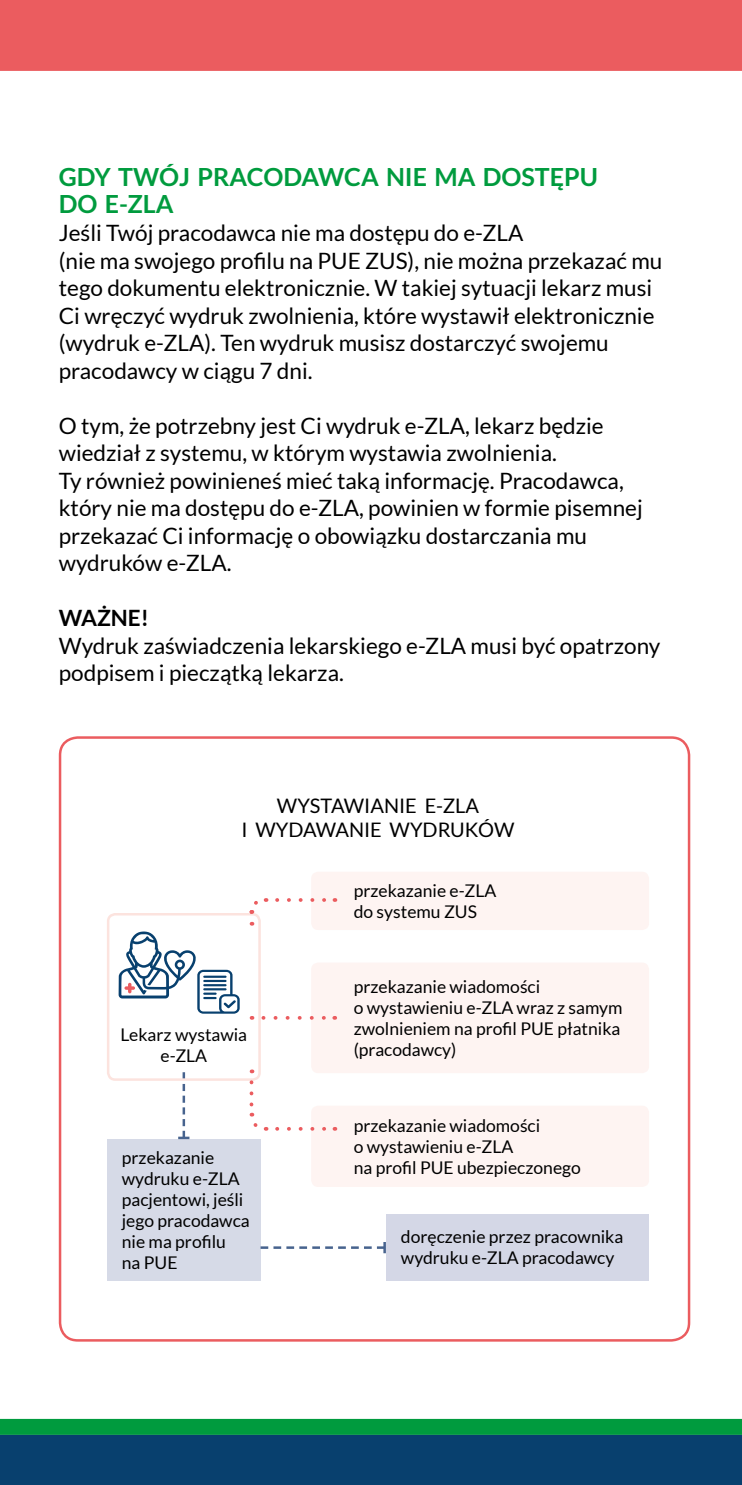
<style>
.page{position:relative;width:742px;height:1485px;background:#fff}
.page>*{position:absolute;margin:0;border:0;box-sizing:border-box;transform-origin:0 0}
.t1{font:700 25px/27.5px "Lato";color:#009b3e}
.t2{font:22.5px/27.5px "Lato";color:#000}
.t3{font:700 22.5px "Lato";color:#000}
.t4{font:20px/24px "Lato";color:#000;text-align:center}
.t5{font:17.5px/21px "Lato";color:#000}
</style>
<div class="page">
<svg style="left:0;top:1418px;width:741px;height:66px;background:#095864"></svg>
<div style="left:0;top:0;width:741px;height:71px;background:#eb5c5f"></div>
<div style="left:311px;top:871px;width:337px;height:58px;background:#fef4f2;border-radius:7px"></div>
<div style="left:311px;top:962px;width:337px;height:111px;background:#fef4f2;border-radius:7px"></div>
<div style="left:311px;top:1105px;width:337px;height:81px;background:#fef4f2;border-radius:7px"></div>
<div style="left:107px;top:1138px;width:153px;height:142px;background:#d6dae7"></div>
<svg style="left:178px;top:1072px;width:11px;height:66px"></svg>
<div style="left:385px;top:1214px;width:263px;height:66px;background:#d4d7e6"></div>
<svg style="left:260px;top:1241px;width:125px;height:12px"></svg>
<div style="left:107px;top:912px;width:153px;height:168px;border:2px solid #fce3de;border-radius:7px"></div>
<svg style="left:118px;top:931px;width:121px;height:82px"></svg>
<svg style="left:277px;top:1127px;width:49px;height:3px"></svg>
<svg style="left:249px;top:1082px;width:17px;height:49px"></svg>
<svg style="left:263px;top:1016px;width:63px;height:3px"></svg>
<svg style="left:277px;top:898px;width:49px;height:3px"></svg>
<svg style="left:249px;top:898px;width:17px;height:27px"></svg>
<p class="t1" style="left:59px;top:163px;width:540px">GDY TWÓJ PRACODAWCA NIE MA DOSTĘPU<br>DO E-ZLA</p>
<p class="t2" style="left:59px;top:219px;width:604px">Jeśli Twój pracodawca nie ma dostępu do e-ZLA<br>(nie ma swojego profilu na PUE ZUS), nie można przekazać mu tego dokumentu elektronicznie. W takiej sytuacji lekarz musi Ci wręczyć wydruk zwolnienia, które wystawił elektronicznie (wydruk e-ZLA). Ten wydruk musisz dostarczyć swojemu pracodawcy w ciągu 7 dni.</p>
<p class="t2" style="left:59px;top:411px;width:585px">O tym, że potrzebny jest Ci wydruk e-ZLA, lekarz będzie wiedział z systemu, w którym wystawia zwolnienia.<br>Ty również powinieneś mieć taką informację. Pracodawca, który nie ma dostępu do e-ZLA, powinien w formie pisemnej przekazać Ci informację o obowiązku dostarczania mu wydruków e-ZLA.</p>
<p class="t3" style="left:59px;top:605px;width:92px">WAŻNE!</p>
<p class="t2" style="left:59px;top:631px;width:602px">Wydruk zaświadczenia lekarskiego e-ZLA musi być opatrzony podpisem i pieczątką lekarza.</p>
<p class="t4" style="left:241px;top:793px;width:274px">WYSTAWIANIE E-ZLA<br>I WYDAWANIE WYDRUKÓW</p>
<p class="t5" style="left:120px;top:1024px;width:128px;text-align:center">Lekarz wystawia e-ZLA</p>
<p class="t5" style="left:122px;top:1146px;width:129px">przekazanie wydruku e-ZLA pacjentowi, jeśli jego pracodawca nie ma profilu<br>na PUE</p>
<p class="t5" style="left:353px;top:879px;width:144px">przekazanie e-ZLA do systemu ZUS</p>
<p class="t5" style="left:353px;top:975px;width:270px">przekazanie wiadomości<br>o wystawieniu e-ZLA wraz z samym zwolnieniem na profil PUE płatnika (pracodawcy)</p>
<p class="t5" style="left:353px;top:1114px;width:228px">przekazanie wiadomości<br>o wystawieniu e-ZLA<br>na profil PUE ubezpieczonego</p>
<p class="t5" style="left:400px;top:1226px;width:224px">doręczenie przez pracownika wydruku e-ZLA pracodawcy</p>
</div>
